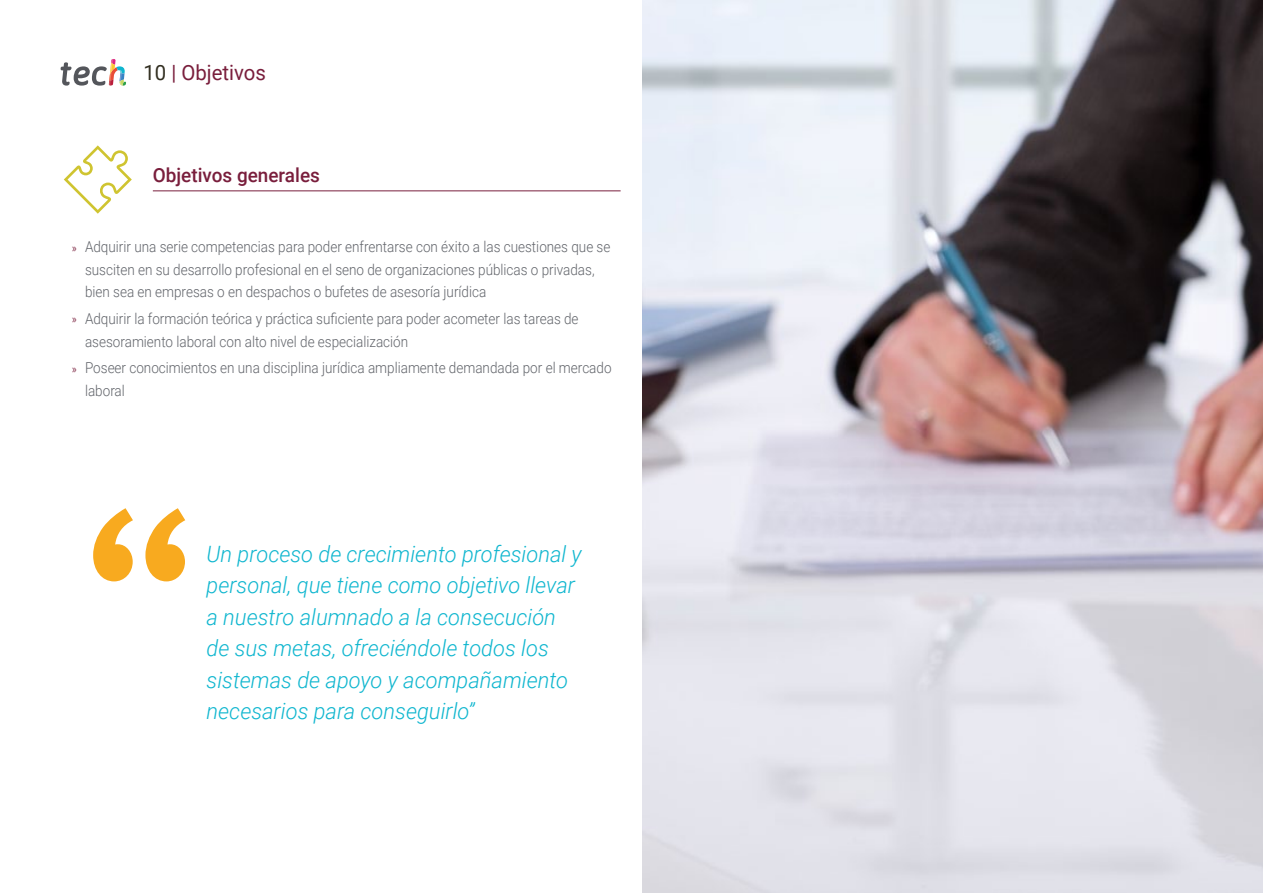
<style>
.page{position:relative;width:1263px;height:893px;background:#fff}
.page>*{position:absolute;margin:0;border:0;box-sizing:border-box;transform-origin:0 0}
.t1{font:italic 300 22.5px/31.5px "Roboto";color:#0fb6cf}
.t2{font:21px "Roboto";color:#791e3c}
.t3{font:500 19.5px "Roboto";color:#791e3c}
.t4{font:300 15px/22.5px "Roboto";color:#61646a;scale:.9 1}
.s1{color:#312e20}
.s2{font-family:"Myriad Pro";font-weight:400;font-size:12px;color:#791e3c}
</style>
<div class="page">
<hr style="left:153px;top:190px;width:468px;height:1px;background:#791e3c">
<svg style="left:64px;top:145px;width:68px;height:69px"></svg>
<svg style="left:61px;top:59px;width:65px;height:27px"></svg>
<img style="left:642px;top:0;width:621px;height:893px">
<svg style="left:93px;top:508px;width:92px;height:73px"></svg>
<h2 class="t2" style="left:144px;top:57px;width:124px"><span class="s1">10</span> | Objetivos</h2>
<h3 class="t3" style="left:153px;top:162px;width:169px">Objetivos generales</h3>
<p class="t4" style="left:85px;top:235px;width:585px;text-indent:-13px"><span class="s2">»</span> Adquirir una serie competencias para poder enfrentarse con éxito a las cuestiones que se susciten en su desarrollo profesional en el seno de organizaciones públicas o privadas, bien sea en empresas o en despachos o bufetes de asesoría jurídica</p>
<p class="t4" style="left:85px;top:307px;width:550px;text-indent:-13px"><span class="s2">»</span> Adquirir la formación teórica y práctica suficiente para poder acometer las tareas de asesoramiento laboral con alto nivel de especialización</p>
<p class="t4" style="left:85px;top:356px;width:586px;text-indent:-13px"><span class="s2">»</span> Poseer conocimientos en una disciplina jurídica ampliamente demandada por el mercado laboral</p>
<h1 class="t1" style="left:207px;top:537px;width:377px">Un proceso de crecimiento profesional y personal, que tiene como objetivo llevar a nuestro alumnado a la consecución de sus metas, ofreciéndole todos los sistemas de apoyo y acompañamiento necesarios para conseguirlo”</h1>
</div>
